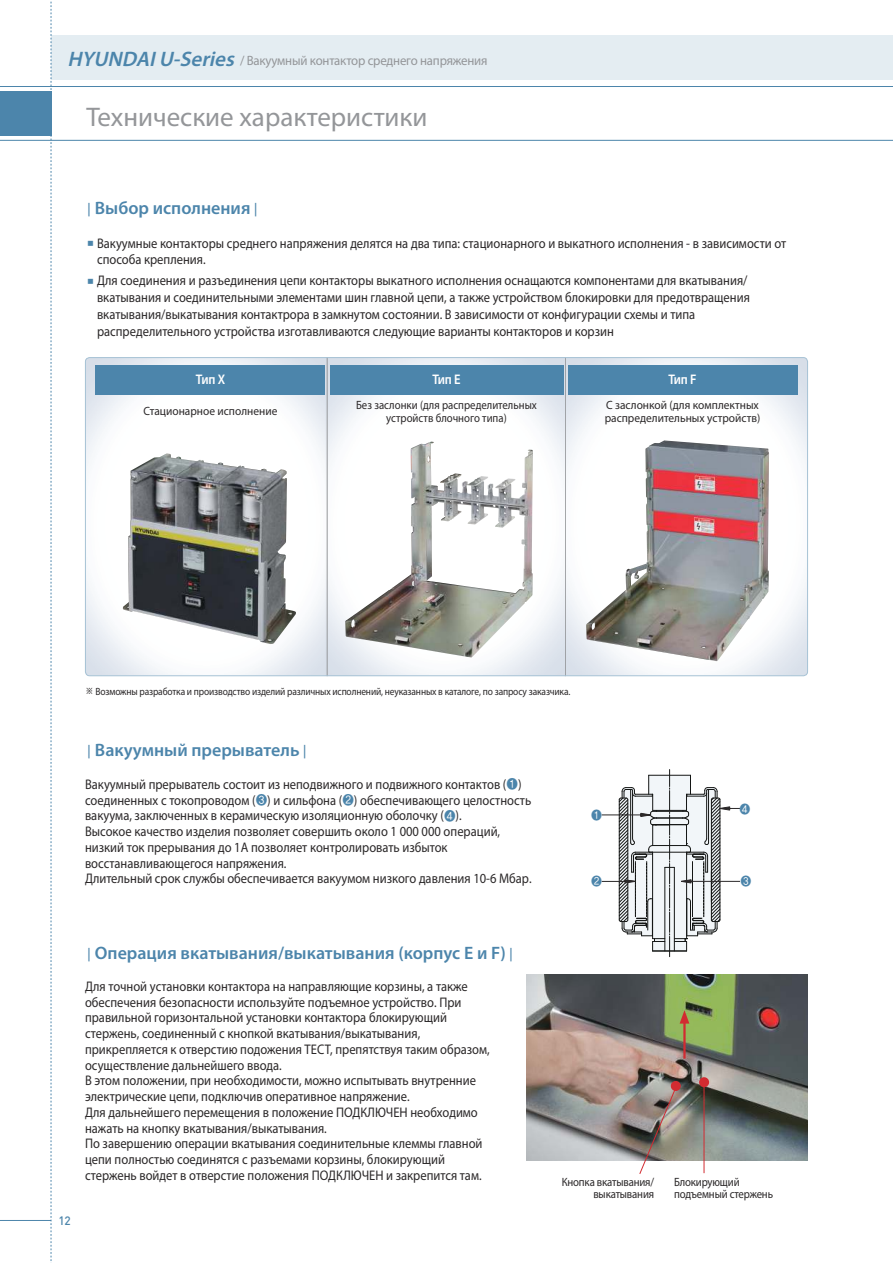
<style>
.page{position:relative;width:893px;height:1263px;background:#fff}
.page>*{position:absolute;margin:0;border:0;box-sizing:border-box;transform-origin:0 0}
.t1{font:27px "Myriad Pro";color:#949699}
.t2{font:600 18px "Myriad Pro";color:#4c85ab}
.t3{font:13.95px/15.8px "Myriad Pro";color:#2b2829;scale:.9 1}
.t4{font:600 13.95px "Myriad Pro";letter-spacing:-.05em;color:#fff;scale:.9 1}
.t5{font:13.5px "Myriad Pro";letter-spacing:-.015em;color:#949699;scale:.95 1}
.t6{font:13.2px "YDVYGO Std 12";color:#4c85ab;scale:.9 1}
.t7{font:12px/12px "Myriad Pro";color:#2b2829;scale:.9 1}
.t8{font:12px/13.5px "Myriad Pro";color:#2b2829;scale:.95 1}
.t9{font:500 12px "DIN";color:#4c85ab}
.t10{font:12px "YDVYGO Std 12";color:#4c85ab}
.t11{font:10.5px "Myriad Pro";letter-spacing:-.015em;color:#2b2829;scale:.9 1}
.s1{font-weight:600;font-style:italic;font-size:21px;color:#4c85ab}
.s2{font-size:13.5px}
.s3{font-family:"YDVYGO Std 12";font-size:12px;color:#4c85ab}
.s4{font-family:"YDVYGO Std 12"}
.s5{font-family:"YDVYGO Std 12";color:#4c85ab}
</style>
<div class="page">
<div style="left:51px;top:35px;width:842px;height:44px;background:#e4edf2"></div>
<hr style="left:0;top:140px;width:893px;height:1px;background:#4c85ab">
<hr style="left:0;top:86px;width:893px;height:1px;background:#4c85ab">
<svg style="left:51px;top:1px;width:1px;height:1262px"></svg>
<hr style="left:0;top:1220px;width:51px;height:1px;background:#4c85ab">
<div style="left:0;top:91px;width:51px;height:45px;background:#4c85ab"></div>
<img style="left:566px;top:359px;width:241px;height:317px">
<img style="left:85px;top:359px;width:241px;height:317px">
<div style="left:568px;top:365px;width:229px;height:29px;background:#4c85ab"></div>
<div style="left:96px;top:365px;width:229px;height:29px;background:#4c85ab"></div>
<svg style="left:601px;top:769px;width:140px;height:188px"></svg>
<img style="left:527px;top:975px;width:281px;height:185px">
<hr style="left:683px;top:1019px;width:3px;height:39px;background:#d22b31">
<svg style="left:680px;top:1010px;width:9px;height:13px"></svg>
<div style="left:700px;top:1078px;width:8px;height:8px;background:#d22b31;border-radius:50%"></div>
<div style="left:699px;top:1077px;width:10px;height:10px;border:2px solid #d22b31;border-radius:50%"></div>
<hr style="left:704px;top:1081px;width:1px;height:92px;background:#d22b31">
<svg style="left:639px;top:1089px;width:37px;height:85px;background:#9c938c"></svg>
<div style="left:671px;top:1082px;width:9px;height:8px;background:#d22b31;border-radius:50%"></div>
<div style="left:671px;top:1081px;width:10px;height:10px;border:2px solid #d22b31;border-radius:50%"></div>
<hr style="left:565px;top:357px;width:1px;height:319px;background:#949699">
<img style="left:326px;top:359px;width:239px;height:315px">
<svg style="left:338px;top:432px;width:209px;height:234px"></svg>
<div style="left:330px;top:365px;width:233px;height:29px;background:#4c85ab"></div>
<hr style="left:327px;top:357px;width:1px;height:319px;background:#949699">
<img style="left:123px;top:453px;width:173px;height:191px">
<svg style="left:574px;top:427px;width:218px;height:241px"></svg>
<p class="t5" style="left:68px;top:55px;width:444px"><span class="s1">HYUNDAIU-Series</span> / Вакуумный контактор среднего напряжения</p>
<h1 class="t1" style="left:87px;top:107px;width:342px">Технические характеристики</h1>
<p class="t2" style="left:88px;top:201px;width:171px"><span class="s2">|</span> Выбор исполнения <span class="s2">|</span></p>
<p class="t3" style="left:97px;top:236px;width:767px;line-height:16.8px;text-indent:-12px"><span class="s3">■</span> Вакуумные контакторы среднего напряжения делятся на два типа: стационарного и выкатного исполнения - в зависимости от способа крепления.</p>
<p class="t10" style="left:96px;top:276px;width:6px">■</p>
<p class="t10" style="left:96px;top:238px;width:6px">■</p>
<p class="t3" style="left:97px;top:274px;width:727px;line-height:16.8px;text-indent:-12px"><span class="s3">■</span> Для соединения и разъединения цепи контакторы выкатного исполнения оснащаются компонентами для вкатывания/ вкатывания и соединительными элементами шин главной цепи, а также устройством блокировки для предотвращения вкатывания/выкатывания контактрора в замкнутом состоянии. В зависимости от конфигурации схемы и типа распределительного устройства изготавливаются следующие варианты контакторов и корзин</p>
<p class="t4" style="left:196px;top:374px;width:34px">Тип Х</p>
<p class="t4" style="left:668px;top:374px;width:33px">Тип F</p>
<p class="t4" style="left:432px;top:374px;width:33px">Тип E</p>
<p class="t7" style="left:356px;top:399px;width:202px;line-height:13.5px;text-align:center">Без заслонки (для распределительных устройств блочного типа)</p>
<p class="t8" style="left:144px;top:406px;width:142px">Стационарное исполнение</p>
<p class="t8" style="left:605px;top:399px;width:165px">С заслонкой (для комплектных распределительных устройств)</p>
<p class="t11" style="left:85px;top:687px;width:541px"><span class="s4">※</span> Возможны разработка и производство изделий различных исполнений, неуказанных в каталоге, по запросу заказчика.</p>
<p class="t2" style="left:88px;top:743px;width:220px"><span class="s2">|</span> Вакуумный прерыватель <span class="s2">|</span></p>
<p class="t3" style="left:85px;top:777px;width:498px">Вакуумный прерыватель состоит из неподвижного и подвижного контактов (<span class="s5">❶</span>) соединенных с токопроводом (<span class="s5">❸</span>) и сильфона (<span class="s5">❷</span>) обеспечивающего целостность вакуума, заключенных в керамическую изоляционную оболочку (<span class="s5">❹</span>).<br>Высокое качество изделия позволяет совершить около 1 000 000 операций, низкий ток прерывания до 1А позволяет контролировать избыток восстанавливающегося напряжения.<br>Длительный срок службы обеспечивается вакуумом низкого давления 10-6 Мбар.</p>
<p class="t9" style="left:59px;top:1217px;width:14px">12</p>
<p class="t2" style="left:88px;top:945px;width:427px"><span class="s2">|</span> Операция вкатывания/выкатывания (корпус E и F) <span class="s2">|</span></p>
<p class="t3" style="left:85px;top:979px;width:451px">Для точной установки контактора на направляющие корзины, а также обеспечения безопасности используйте подъемное устройство. При правильной горизонтальной установки контактора блокирующий стержень, соединенный с кнопкой вкатывания/выкатывания, прикрепляется к отверстию подожения ТЕСТ, препятствуя таким образом, осуществление дальнейшего ввода.<br>В этом положении, при необходимости, можно испытывать внутренние электрические цепи, подключив оперативное напряжение.<br>Для дальнейшего перемещения в положение ПОДКЛЮЧЕН необходимо нажать на кнопку вкатывания/выкатывания.<br>По завершению операции вкатывания соединительные клеммы главной цепи полностью соединятся с разъемами корзины, блокирующий стержень войдет в отверстие положения ПОДКЛЮЧЕН и закрепится там.</p>
<p class="t6" style="left:591px;top:809px;width:14px">❶</p>
<p class="t6" style="left:591px;top:876px;width:14px">❷</p>
<p class="t6" style="left:739px;top:803px;width:14px">❹</p>
<p class="t6" style="left:741px;top:876px;width:14px">❸</p>
<p class="t7" style="left:562px;top:1177px;width:104px;text-align:right">Кнопка вкатывания/ выкатывания</p>
<p class="t7" style="left:674px;top:1177px;width:112px">Блокирующий подъемный стержень</p>
</div>
